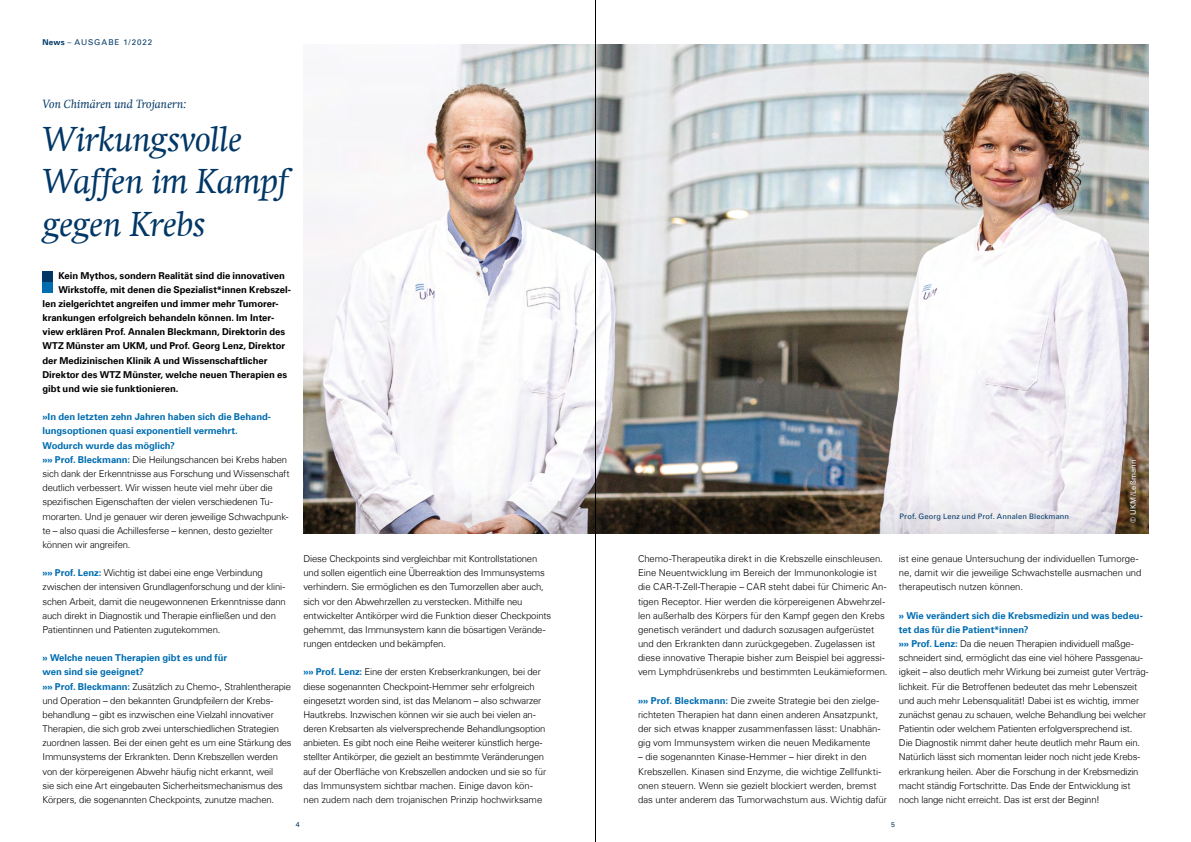
<style>
.page{position:relative;width:1191px;height:842px;background:#fff}
.page>*{position:absolute;margin:0;border:0;box-sizing:border-box;transform-origin:0 0}
.t1{font:italic 35px/42.5px "Swift Com";letter-spacing:-.015em;color:#003766}
.t2{font:italic 12px "Swift Com";letter-spacing:-.005em;color:#003766}
.t3{font:300 9.5px/14.2px "Univers Com 45";letter-spacing:-.015em;color:#000}
.t4{font:700 9.5px "Univers Com 65";letter-spacing:-.005em;color:#000}
.t5{font:700 9.5px/14.2px "Univers Com 65";letter-spacing:-.005em;color:#006db1}
.t6{font:8px "Univers Com 55 Roman";letter-spacing:.12em;color:#003766}
.t7{font:7.5px "Univers Com 55 Roman";letter-spacing:.02em;color:#003766}
.t8{font:7.5px "Univers Com 55 Roman";letter-spacing:.02em;color:#fff}
.t9{font:7px "Univers Com 55 Roman";color:#003766}
.s1{font-family:"Univers Com 65";font-weight:700}
.s2{font-family:"Univers Com 65";font-weight:700;color:#006db1}
</style>
<div class="page">
<img style="left:303px;top:45px;width:845px;height:439px">
<img style="left:303px;top:484px;width:845px;height:50px">
<div style="left:43px;top:272px;width:10px;height:10px;background:#003766"></div>
<div style="left:43px;top:283px;width:10px;height:10px;background:#006db1"></div>
<div style="left:1124px;top:454px;width:17px;height:75px;background:#000;opacity:.75"></div>
<hr style="left:595px;top:0;width:1px;height:842px;background:#000">
<p class="t6" style="left:43px;top:37px;width:111px"><span class="s1">News</span> – AUSGABE 1/2022</p>
<p class="t2" style="left:43px;top:97px;width:145px">Von Chimären und Trojanern:</p>
<h1 class="t1" style="left:43px;top:118px;width:247px">Wirkungsvolle<br>Waffen im Kampf gegen Krebs</h1>
<p class="t4" style="left:58px;top:269px;width:228px">Kein Mythos, sondern Realität sind die innovativen</p>
<p class="t4" style="left:58px;top:284px;width:234px">Wirkstoffe, mit denen die Spezialist*innen Krebszel-</p>
<p class="t4" style="left:43px;top:298px;width:238px">len zielgerichtet angreifen und immer mehr Tumorer-</p>
<p class="t4" style="left:43px;top:312px;width:233px">krankungen erfolgreich behandeln können. Im Inter-</p>
<p class="t4" style="left:43px;top:326px;width:244px">view erklären Prof. Annalen Bleckmann, Direktorin des</p>
<p class="t4" style="left:43px;top:340px;width:244px">WTZ Münster am UKM, und Prof. Georg Lenz, Direktor</p>
<p class="t4" style="left:43px;top:355px;width:226px">der Medizinischen Klinik A und Wissenschaftlicher</p>
<p class="t4" style="left:43px;top:369px;width:246px">Direktor des WTZ Münster, welche neuen Therapien es</p>
<p class="t4" style="left:43px;top:383px;width:137px">gibt und wie sie funktionieren.</p>
<p class="t5" style="left:43px;top:410px;width:230px">»In den letzten zehn Jahren haben sich die Behand&shy;lungsoptionen quasi exponentiell vermehrt.<br>Wodurch wurde das möglich?</p>
<p class="t3" style="left:43px;top:452px;width:249px"><span class="s2">»» Prof. Bleckmann:</span> Die Heilungschancen bei Krebs haben sich dank der Erkenntnisse aus Forschung und Wissenschaft deutlich verbessert. Wir wissen heute viel mehr über die spezifischen Eigenschaften der vielen verschiedenen Tu&shy;morarten. Und je genauer wir deren jeweilige Schwachpunk&shy;te – also quasi die Achillesferse – kennen, desto gezielter können wir angreifen.</p>
<p class="t3" style="left:43px;top:566px;width:245px"><span class="s2">»» Prof. Lenz:</span> Wichtig ist dabei eine enge Verbindung zwischen der intensiven Grundlagenforschung und der klini&shy;schen Arbeit, damit die neugewonnenen Erkenntnisse dann auch direkt in Diagnostik und Therapie einfließen und den Patientinnen und Patienten zugutekommen.</p>
<p class="t5" style="left:43px;top:651px;width:186px">» Welche neuen Therapien gibt es und für wen sind sie geeignet?</p>
<p class="t3" style="left:43px;top:679px;width:251px"><span class="s2">»» Prof. Bleckmann:</span> Zusätzlich zu Chemo-, Strahlentherapie und Operation – den bekannten Grundpfeilern der Krebs&shy;behandlung – gibt es inzwischen eine Vielzahl innovativer Therapien, die sich grob zwei unterschiedlichen Strategien zuordnen lassen. Bei der einen geht es um eine Stärkung des Immunsystems der Erkrankten. Denn Krebszellen werden von der körpereigenen Abwehr häufig nicht erkannt, weil<br>sie sich eine Art eingebauten Sicherheitsmechanismus des Körpers, die sogenannten Checkpoints, zunutze machen.</p>
<p class="t3" style="left:303px;top:551px;width:249px">Diese Checkpoints sind vergleichbar mit Kontrollstationen und sollen eigentlich eine Überreaktion des Immunsystems verhindern. Sie ermöglichen es den Tumorzellen aber auch, sich vor den Abwehrzellen zu verstecken. Mithilfe neu entwickelter Antikörper wird die Funktion dieser Checkpoints gehemmt, das Immunsystem kann die bösartigen Verände&shy;rungen entdecken und bekämpfen.</p>
<p class="t3" style="left:303px;top:665px;width:244px"><span class="s2">»» Prof. Lenz:</span> Eine der ersten Krebserkrankungen, bei der diese sogenannten Checkpoint-Hemmer sehr erfolgreich eingesetzt worden sind, ist das Melanom – also schwarzer Hautkrebs. Inzwischen können wir sie auch bei vielen an&shy;deren Krebsarten als vielversprechende Behandlungsoption anbieten. Es gibt noch eine Reihe weiterer künstlich herge&shy;stellter Antikörper, die gezielt an bestimmte Veränderungen auf der Oberfläche von Krebszellen andocken und sie so für das Immunsystem sichtbar machen. Einige davon kön&shy;nen zudem nach dem trojanischen Prinzip hochwirksame</p>
<p class="t7" style="left:899px;top:512px;width:171px">Prof. Georg Lenz und Prof. Annalen Bleckmann</p>
<p class="t8" style="left:1128px;top:523px;width:65px;rotate:-90deg">© UKM/Leßmann</p>
<p class="t3" style="left:638px;top:551px;width:251px">Chemo-Therapeutika direkt in die Krebszelle einschleusen.<br>Eine Neuentwicklung im Bereich der Immunonkologie ist die CAR-T-Zell-Therapie – CAR steht dabei für Chimeric An&shy;tigen Receptor. Hier werden die körpereigenen Abwehrzel&shy;len außerhalb des Körpers für den Kampf gegen den Krebs genetisch verändert und dadurch sozusagen aufgerüstet und den Erkrankten dann zurückgegeben. Zugelassen ist diese innovative Therapie bisher zum Beispiel bei aggressi&shy;vem Lymphdrüsenkrebs und bestimmten Leukämieformen.</p>
<p class="t3" style="left:638px;top:693px;width:244px"><span class="s2">»» Prof. Bleckmann:</span> Die zweite Strategie bei den zielge&shy;richteten Therapien hat dann einen anderen Ansatzpunkt, der sich etwas knapper zusammenfassen lässt: Unabhän&shy;gig vom Immunsystem wirken die neuen Medikamente</p>
<p class="t3" style="left:638px;top:750px;width:250px">– die sogenannten Kinase-Hemmer – hier direkt in den Krebszellen. Kinasen sind Enzyme, die wichtige Zellfunkti&shy;onen steuern. Wenn sie gezielt blockiert werden, bremst das unter anderem das Tumorwachstum aus. Wichtig dafür</p>
<p class="t3" style="left:899px;top:551px;width:244px">ist eine genaue Untersuchung der individuellen Tumorge&shy;ne, damit wir die jeweilige Schwachstelle ausmachen und therapeutisch nutzen können.</p>
<p class="t5" style="left:899px;top:608px;width:245px">» Wie verändert sich die Krebsmedizin und was bedeu&shy;tet das für die Patient*innen?</p>
<p class="t3" style="left:899px;top:637px;width:251px"><span class="s2">»» Prof. Lenz:</span> Da die neuen Therapien individuell maßge&shy;schneidert sind, ermöglicht das eine viel höhere Passgenau&shy;igkeit – also deutlich mehr Wirkung bei zumeist guter Verträg&shy;lichkeit. Für die Betroffenen bedeutet das mehr Lebenszeit und auch mehr Lebensqualität! Dabei ist es wichtig, immer zunächst genau zu schauen, welche Behandlung bei welcher Patientin oder welchem Patienten erfolgversprechend ist.<br>Die Diagnostik nimmt daher heute deutlich mehr Raum ein.<br>Natürlich lässt sich momentan leider noch nicht jede Krebs&shy;erkrankung heilen. Aber die Forschung in der Krebsmedizin macht ständig Fortschritte. Das Ende der Entwicklung ist noch lange nicht erreicht. Das ist erst der Beginn!</p>
<p class="t9" style="left:296px;top:821px;width:5px">4</p>
<p class="t9" style="left:891px;top:821px;width:5px">5</p>
</div>
